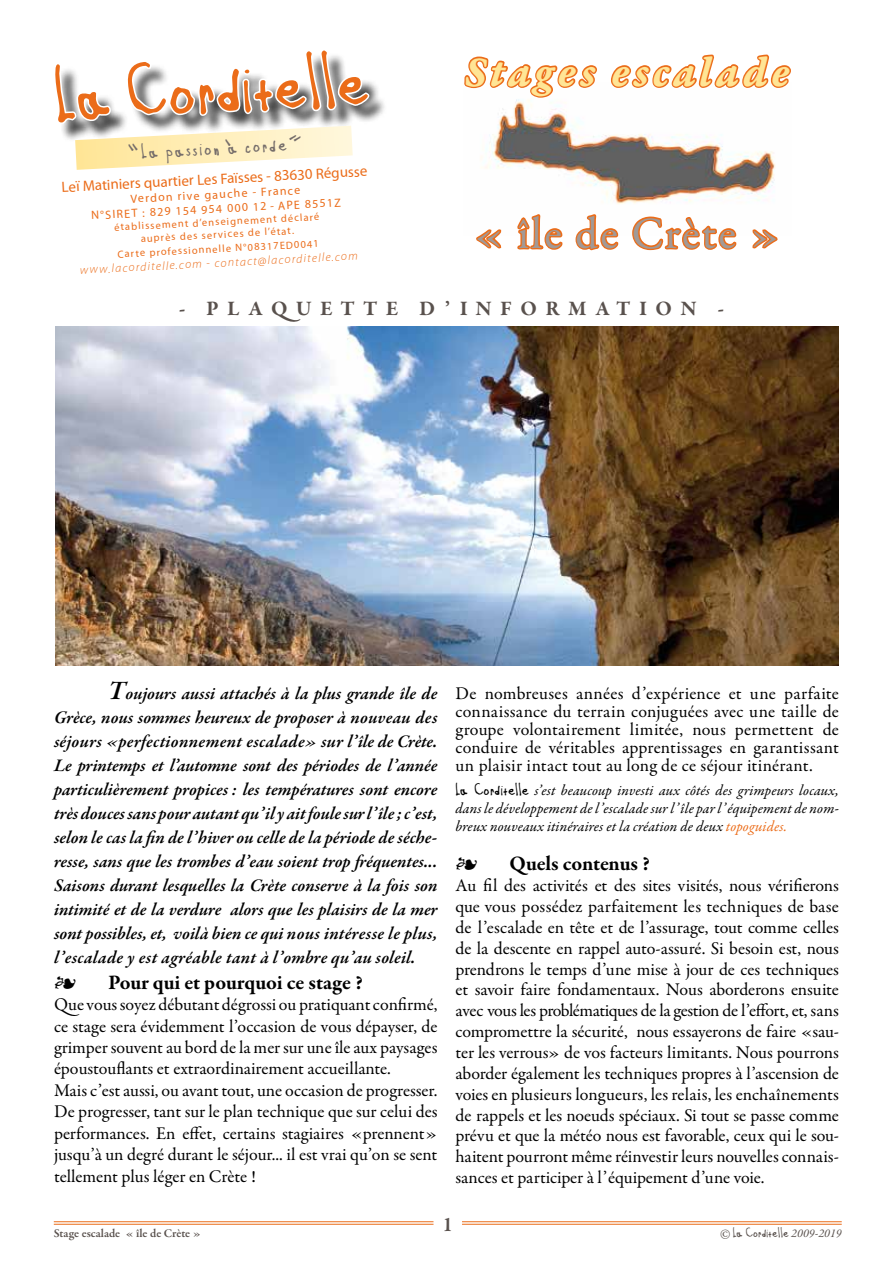
<style>
.page{position:relative;width:893px;height:1263px;background:#fff}
.page>*{position:absolute;margin:0;border:0;box-sizing:border-box;transform-origin:0 0}
.t1{font:67.5px "Jessica";color:#eb6c19}
.t2{font:45px "Garamond Premr Pro Bd It Capt";letter-spacing:.085em;color:#ffe595}
.t3{font:45px "Garamond Premr Pro";letter-spacing:.05em;color:#a19a97}
.t4{font:700 21px "Garamond Premr Pro";letter-spacing:-.005em;color:#000}
.t5{font:700 21px "Garamond Premr Pro";letter-spacing:.4em;color:#59514d}
.t6{font:600 21px "Garamond Premr Pro";color:#59514d}
.t7{font:18px/20.9px "Garamond Premr Pro";color:#000;text-align:justify}
.t8{font:italic 600 18px/24px "Garamond Premr Pro";letter-spacing:.015em;color:#000;text-align:justify}
.Normal_e{font:18px "Jessica";color:#756d6a}
.t9{font:italic 15px/18px "Garamond Premr Pro";letter-spacing:.005em;color:#000;text-align:justify}
.t10{font:15px "Myriad Pro";color:#eb6c19}
.t11{font:12px "Myriad Pro";color:#eb6c19}
.t12{font:italic 300 12px "Myriad Pro";color:#eb6c19}
.t13{font:600 12px "Garamond Premr Pro";color:#59514d}
.t14{font:12px "Jessica";color:#59514d}
.t15{font:10.5px "Myriad Pro";color:#eb6c19}
.s1{font-size:27px}
.s2{font-family:"Jessica";font-style:normal}
.s3{color:#eb6c19}
.s4{font-family:"Garamond Premr Pro";font-size:15px}
.s5{font-family:"Garamond Premr Pro";font-style:italic}
</style>
<div class="page">
<hr style="left:462px;top:1221px;width:380px;height:1px;background:#eb6c19">
<hr style="left:462px;top:1224px;width:380px;height:1px;background:#eb6c19">
<hr style="left:54px;top:1221px;width:379px;height:1px;background:#eb6c19">
<hr style="left:54px;top:1224px;width:379px;height:1px;background:#eb6c19">
<div style="left:56px;top:52px;width:331px;height:90px;background:#000;opacity:.75"></div>
<svg style="left:56px;top:52px;width:315px;height:118px"></svg>
<img style="left:481px;top:116px;width:294px;height:99px">
<svg style="left:464px;top:56px;width:133px;height:60px"></svg>
<svg style="left:611px;top:54px;width:180px;height:34px"></svg>
<svg style="left:476px;top:229px;width:26px;height:20px"></svg>
<svg style="left:517px;top:215px;width:46px;height:35px"></svg>
<svg style="left:574px;top:140px;width:46px;height:111px"></svg>
<svg style="left:632px;top:216px;width:105px;height:35px"></svg>
<svg style="left:752px;top:229px;width:26px;height:20px"></svg>
<img style="left:55px;top:327px;width:784px;height:338px">
<p class="t1" style="left:51px;top:36px;width:317px;rotate:-3deg">La Corditelle</p>
<p class="Normal_e" style="left:125px;top:137px;width:178px;rotate:-3deg">“La passion à corde”</p>
<p class="t10" style="left:61px;top:178px;width:308px;rotate:-3deg">Leï Matiniers quartier Les Faïsses - 83630 Régusse</p>
<p class="t11" style="left:130px;top:191px;width:171px;rotate:-3deg">Verdon rive gauche - France</p>
<p class="t11" style="left:91px;top:208px;width:251px;rotate:-3deg">N°SIRET : 829 154 954 000 12 - APE 8551Z</p>
<p class="t15" style="left:114px;top:221px;width:207px;rotate:-3deg">établissement d’enseignement déclaré</p>
<p class="t15" style="left:141px;top:232px;width:155px;rotate:-3deg">auprès des services de l’état.</p>
<p class="t15" style="left:117px;top:248px;width:203px;rotate:-3deg">Carte professionnelle N°08317ED0041</p>
<p class="t12" style="left:80px;top:263px;width:280px;rotate:-3deg">www.lacorditelle.com - contact@lacorditelle.com</p>
<p class="t2" style="left:464px;top:44px;width:327px">Stages escalade</p>
<p class="t3" style="left:473px;top:206px;width:309px">« île de Crète »</p>
<p class="t5" style="left:179px;top:296px;width:547px">- PLAQUETTE D’INFORMATION -</p>
<p class="t8" style="left:54px;top:683px;width:385px;text-indent:54px"><span class="s1">T</span>oujours aussi attachés à la plus grande île de Grèce, nous sommes heureux de proposer à nouveau des séjours «perfectionnement escalade» sur l’île de Crète.<br>Le printemps et l’automne sont des périodes de l’année particulièrement propices : les températures sont encore très douces sans pour autant qu’il y ait foule sur l’île ; c’est, selon le cas la fin de l’hiver ou celle de la période de séche&shy;resse, sans que les trombes d’eau soient trop fréquentes...<br>Saisons durant lesquelles la Crète conserve à la fois son intimité et de la verdure alors que les plaisirs de la mer sont possibles, et, voilà bien ce qui nous intéresse le plus, l’escalade y est agréable tant à l’ombre qu’au soleil.</p>
<p class="t4" style="left:108px;top:969px;width:256px">Pour qui et pourquoi ce stage ?</p>
<p class="t7" style="left:54px;top:994px;width:385px;line-height:21.5px">Que vous soyez débutant dégrossi ou pratiquant confirmé, ce stage sera évidemment l’occasion de vous dépayser, de grimper souvent au bord de la mer sur une île aux paysages époustouflants et extraordinairement accueillante.</p>
<p class="t7" style="left:54px;top:1080px;width:385px;line-height:21.5px">Mais c’est aussi, ou avant tout, une occasion de progresser.<br>De progresser, tant sur le plan technique que sur celui des performances. En effet, certains stagiaires «prennent» jusqu’à un degré durant le séjour... il est vrai qu’on se sent tellement plus léger en Crète !</p>
<p class="t7" style="left:455px;top:685px;width:385px;line-height:18px">De nombreuses années d’expérience et une parfaite connaissance du terrain conjuguées avec une taille de groupe volontairement limitée, nous permettent de conduire de véritables apprentissages en garantissant un plaisir intact tout au long de ce séjour itinérant.</p>
<p class="t9" style="left:455px;top:782px;width:385px"><span class="s2">La Corditelle</span> s’est beaucoup investi aux côtés des grimpeurs locaux, dans le développement de l’escalade sur l’île par l’équipement de nom&shy;breux nouveaux itinéraires et la création de deux <span class="s3">topoguides.</span></p>
<p class="t4" style="left:509px;top:851px;width:142px">Quels contenus ?</p>
<p class="t7" style="left:455px;top:875px;width:385px">Au fil des activités et des sites visités, nous vérifierons que vous possédez parfaitement les techniques de base de l’escalade en tête et de l’assurage, tout comme celles de la descente en rappel auto-assuré. Si besoin est, nous prendrons le temps d’une mise à jour de ces techniques et savoir faire fondamentaux. Nous aborderons ensuite avec vous les problématiques de la gestion de l’effort, et, sans compromettre la sécurité, nous essayerons de faire «sau&shy;ter les verrous» de vos facteurs limitants. Nous pourrons aborder également les techniques propres à l’ascension de voies en plusieurs longueurs, les relais, les enchaînements de rappels et les noeuds spéciaux. Si tout se passe comme prévu et que la météo nous est favorable, ceux qui le sou&shy;haitent pourront même réinvestir leurs nouvelles connais&shy;sances et participer à l’équipement d’une voie.</p>
<p class="t13" style="left:54px;top:1226px;width:149px">Stage escalade « île de Crète »</p>
<p class="t6" style="left:443px;top:1212px;width:12px">1</p>
<p class="t14" style="left:720px;top:1222px;width:123px"><span class="s4">©</span> La Corditelle <span class="s5">2009-2019</span></p>
</div>
